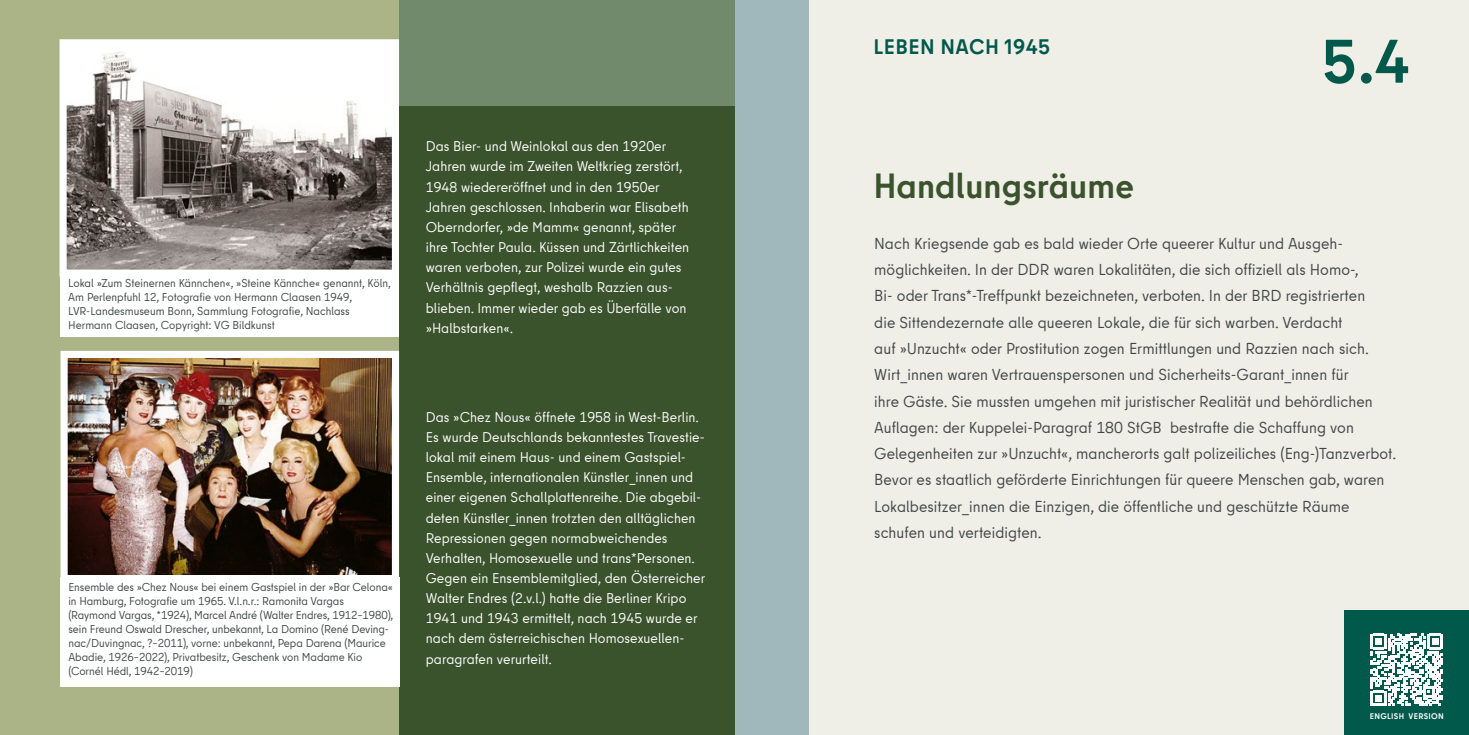
<style>
.page{position:relative;width:1469px;height:735px;background:#fff}
.page>*{position:absolute;margin:0;border:0;box-sizing:border-box;transform-origin:0 0}
.t1{font:700 61.25px "Berlin Type";color:#00594b}
.t2{font:700 35px "Berlin Type";letter-spacing:.005em;color:#3b532d}
.t3{font:700 21px "Berlin Type";letter-spacing:.025em;color:#00594b}
.t4{font:15.75px/26.2px "Berlin Type Office";letter-spacing:.005em;color:#414546}
.t5{font:14px/20.1px "Berlin Type Office";letter-spacing:.005em;color:#fff}
.t6{font:11.38px/14px "Berlin Type Office";letter-spacing:-.005em;color:#414546}
.t7{font:700 8.22px "Berlin Type";letter-spacing:.03em;color:#fff}
</style>
<div class="page">
<div style="left:734px;top:0;width:734px;height:734px;background:#efefe8"></div>
<div style="left:0;top:0;width:734px;height:734px;background:#abb487"></div>
<svg style="left:399px;top:0;width:410px;height:734px;background:#8ca49a"></svg>
<div style="left:399px;top:329px;width:335px;height:405px;background:#3b532d"></div>
<div style="left:1344px;top:610px;width:124px;height:124px;background:#00594b"></div>
<svg style="left:1370px;top:633px;width:72px;height:72px"></svg>
<svg style="left:59px;top:36px;width:343px;height:241px;background:#aba6a2"></svg>
<div style="left:60px;top:276px;width:339px;height:61px;background:#fff"></div>
<img style="left:60px;top:350px;width:340px;height:235px">
<div style="left:60px;top:577px;width:339px;height:109px;background:#fff"></div>
<div style="left:399px;top:106px;width:335px;height:231px;background:#3b532d"></div>
<p class="t6" style="left:68px;top:276px;width:324px">Lokal »Zum Steinernen Kännchen«, »Steine Kännche« genannt, Köln, Am Perlenpfuhl 12, Fotografie von Hermann Claasen 1949, LVR-Landesmuseum Bonn, Sammlung Fotografie, Nachlass Hermann Claasen, Copyright: VG Bildkunst</p>
<p class="t6" style="left:68px;top:580px;width:326px">Ensemble des »Chez Nous« bei einem Gastspiel in der »Bar Celona« in Hamburg, Fotografie um 1965. V.l.n.r.: Ramonita Vargas (Raymond Vargas, *1924), Marcel André (Walter Endres, 1912–1980), sein Freund Oswald Drescher, unbekannt, La Domino (René Deving&shy;nac/Duvingnac, ?–2011), vorne: unbekannt, Pepa Darena (Maurice Abadie, 1926–2022), Privatbesitz, Geschenk von Madame Kio (Cornél Hédl, 1942–2019)</p>
<p class="t5" style="left:426px;top:136px;width:265px">Das Bier- und Weinlokal aus den 1920er Jahren wurde im Zweiten Weltkrieg zerstört, 1948 wiedereröffnet und in den 1950er Jahren geschlossen. Inhaberin war Elisabeth Oberndorfer, »de Mamm« genannt, später ihre Tochter Paula. Küssen und Zärtlichkeiten waren verboten, zur Polizei wurde ein gutes Verhältnis gepflegt, weshalb Razzien aus&shy;blieben. Immer wieder gab es Überfälle von »Halbstarken«.</p>
<p class="t5" style="left:426px;top:407px;width:281px">Das »Chez Nous« öffnete 1958 in West-Berlin.<br>Es wurde Deutschlands bekanntestes Travestie&shy;lokal mit einem Haus- und einem Gastspiel-Ensemble, internationalen Künstler_innen und einer eigenen Schallplattenreihe. Die abgebil&shy;deten Künstler_innen trotzten den alltäglichen Repressionen gegen normabweichendes Verhalten, Homosexuelle und trans*Personen.<br>Gegen ein Ensemblemitglied, den Österreicher Walter Endres (2.v.l.) hatte die Berliner Kripo 1941 und 1943 ermittelt, nach 1945 wurde er nach dem österreichischen Homosexuellen&shy;paragrafen verurteilt.</p>
<p class="t3" style="left:873px;top:34px;width:178px">LEBEN NACH 1945</p>
<p class="t2" style="left:873px;top:163px;width:262px">Handlungsräume</p>
<p class="t1" style="left:1321px;top:22px;width:89px">5.4</p>
<p class="t4" style="left:874px;top:230px;width:523px">Nach Kriegsende gab es bald wieder Orte queerer Kultur und Ausgeh&shy;möglichkeiten. In der DDR waren Lokalitäten, die sich offiziell als Homo-,<br>Bi- oder Trans*-Treffpunkt bezeichneten, verboten. In der BRD registrierten<br>die Sittendezernate alle queeren Lokale, die für sich warben. Verdacht<br>auf »Unzucht« oder Prostitution zogen Ermittlungen und Razzien nach sich.<br>Wirt_innen waren Vertrauenspersonen und Sicherheits-Garant_innen für<br>ihre Gäste. Sie mussten umgehen mit juristischer Realität und behördlichen Auflagen: der Kuppelei-Paragraf 180 StGB bestrafte die Schaffung von Gelegenheiten zur »Unzucht«, mancherorts galt polizeiliches (Eng-)Tanzverbot.<br>Bevor es staatlich geförderte Einrichtungen für queere Menschen gab, waren Lokalbesitzer_innen die Einzigen, die öffentliche und geschützte Räume schufen und verteidigten.</p>
<p class="t7" style="left:1369px;top:710px;width:75px">ENGLISH VERSION</p>
</div>
